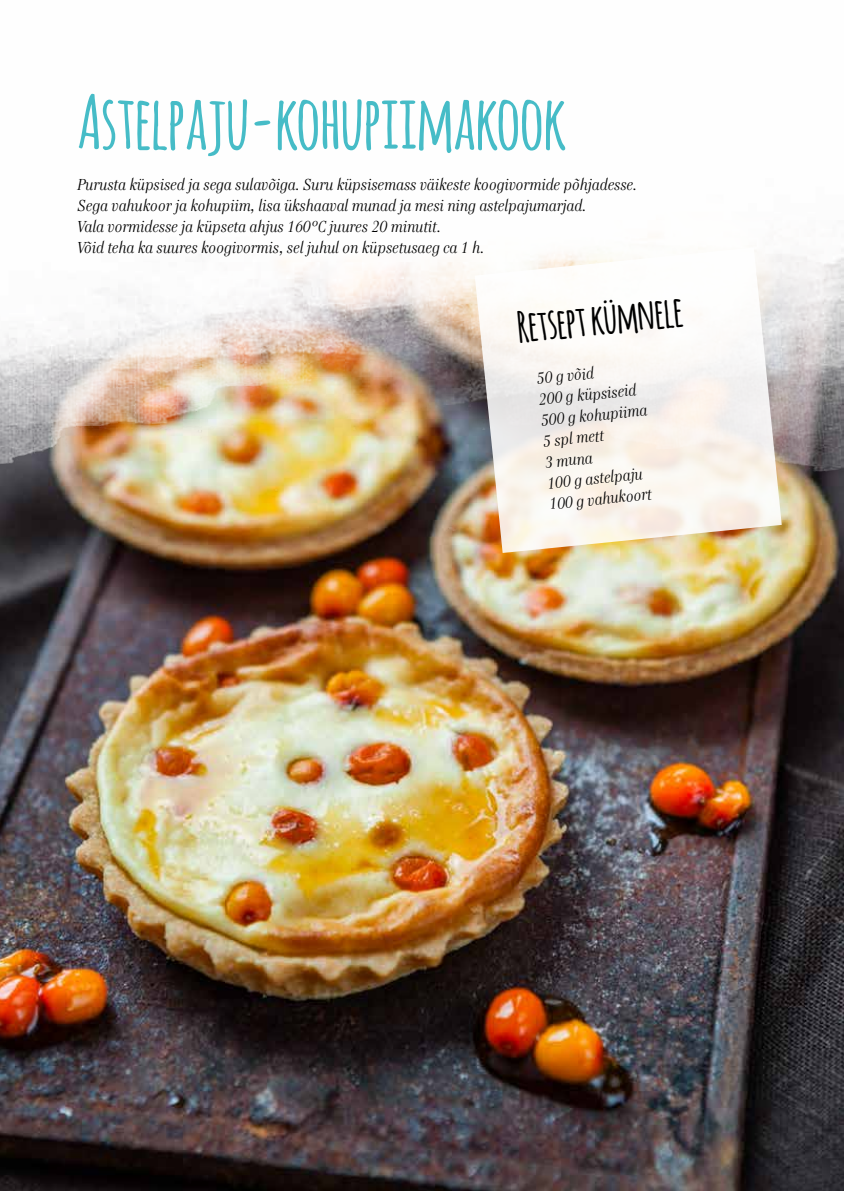
<style>
.page{position:relative;width:844px;height:1191px;background:#fff}
.page>*{position:absolute;margin:0;border:0;box-sizing:border-box;transform-origin:0 0}
.t1{font:700 73.5px "Amatic";color:#46bcc7}
.t2{font:700 42px "Amatic";color:#000}
.t3{font:italic 15.75px/21px "Genre";color:#000}
</style>
<div class="page">
<img style="left:0;top:249px;width:843px;height:942px">
<svg style="left:474px;top:249px;width:307px;height:304px"></svg>
<h1 class="t1" style="left:77px;top:70px;width:490px">Astelpaju-kohupiimakook</h1>
<p class="t3" style="left:77px;top:174px;width:561px">Purusta küpsised ja sega sulavõiga. Suru küpsisemass väikeste koogivormide põhjadesse.<br>Sega vahukoor ja kohupiim, lisa ükshaaval munad ja mesi ning astelpajumarjad.<br>Vala vormidesse ja küpseta ahjus 160°C juures 20 minutit.<br>Võid teha ka suures koogivormis, sel juhul on küpsetusaeg ca 1 h.</p>
<h2 class="t2" style="left:514px;top:297px;width:168px;rotate:-6deg">Retsept kümnele</h2>
<p class="t3" style="left:535px;top:369px;width:108px;rotate:-6deg">50 g võid<br>200 g küpsiseid<br>500 g kohupiima<br>5 spl mett<br>3 muna<br>100 g astelpaju<br>100 g vahukoort</p>
</div>
